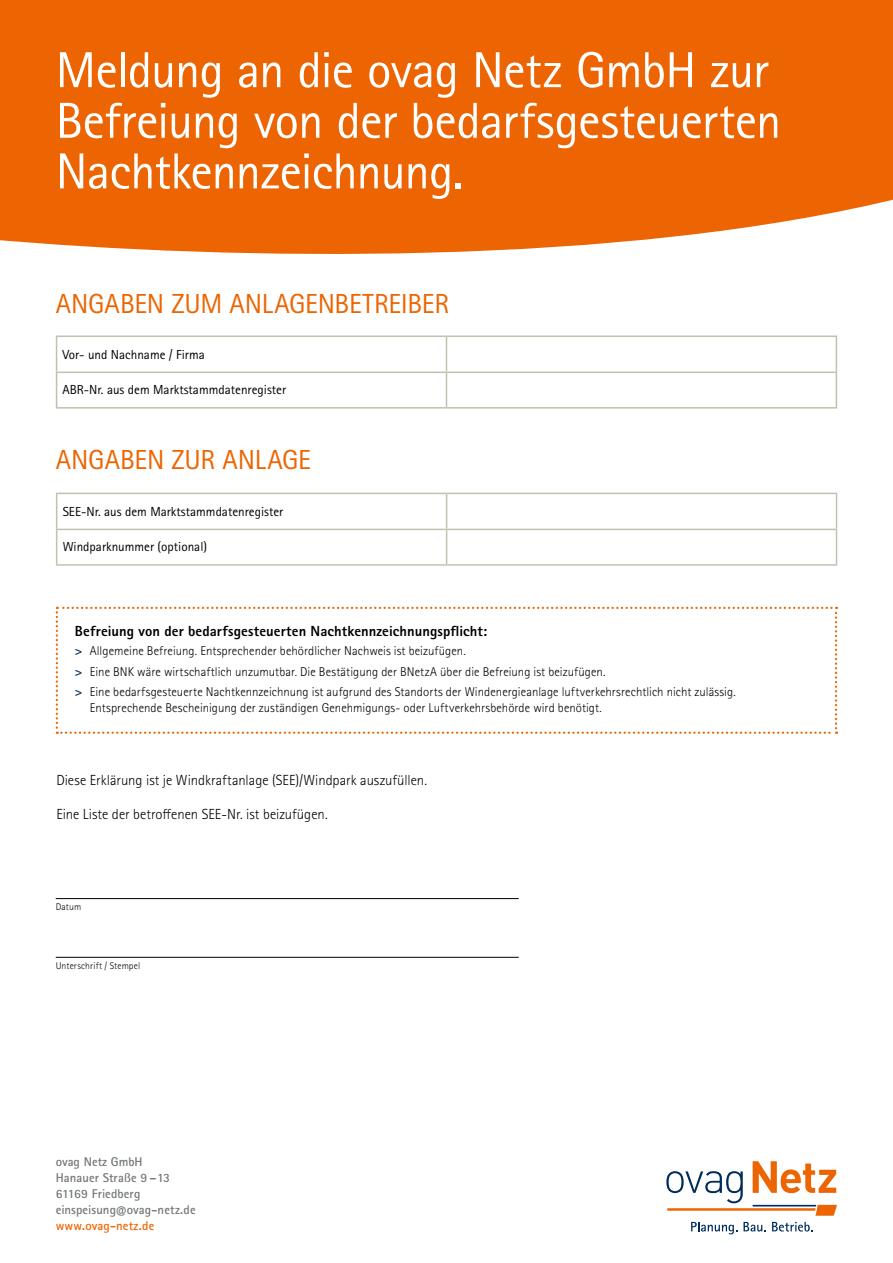
<style>
.page{position:relative;width:893px;height:1263px;background:#fff}
.page>*{position:absolute;margin:0;border:0;box-sizing:border-box;transform-origin:0 0}
.t1{font:50.55px/50.6px "Rotis Sans Serif Std";letter-spacing:-.015em;color:#fff}
.t2{font:27.6px "Rotis Sans Serif Std";letter-spacing:-.01em;color:#ec6502}
.t3{font:300 14.7px "Rotis Sans Serif Std";color:#000}
.t4{font:800 14.7px "Rotis Sans Serif Std";letter-spacing:.005em;color:#000}
.t5{font:13.05px "Rotis Sans Serif Std";color:#000}
.t6{font:300 12.75px/20.5px "Rotis Sans Serif Std";letter-spacing:.005em;color:#000}
.t7{font:700 12.75px/16.2px "Rotis Sans Serif Std";letter-spacing:.005em;color:#717776}
.t8{font:700 12.75px "Rotis Sans Serif Std";letter-spacing:.01em;color:#ec6502}
.t9{font:300 9.75px "Rotis Sans Serif Std";letter-spacing:.01em;color:#000}
.s1{font-weight:700;color:#002d5b}
</style>
<div class="page">
<svg style="left:666px;top:1161px;width:171px;height:55px"></svg>
<svg style="left:743px;top:1222px;width:23px;height:9px"></svg>
<svg style="left:772px;top:1222px;width:41px;height:9px"></svg>
<svg style="left:691px;top:1222px;width:46px;height:12px"></svg>
<div style="left:0;top:0;width:893px;height:254px;background:#ec6502"></div>
<hr style="left:56px;top:335px;width:390px;height:2px;background:#c2c0af">
<hr style="left:56px;top:337px;width:1px;height:35px;background:#c2c0af">
<hr style="left:446px;top:335px;width:391px;height:2px;background:#c2c0af">
<hr style="left:446px;top:337px;width:1px;height:35px;background:#c2c0af">
<hr style="left:836px;top:337px;width:1px;height:35px;background:#c2c0af">
<hr style="left:56px;top:372px;width:390px;height:1px;background:#c2c0af">
<hr style="left:56px;top:373px;width:1px;height:34px;background:#c2c0af">
<hr style="left:446px;top:372px;width:391px;height:1px;background:#c2c0af">
<hr style="left:446px;top:373px;width:1px;height:34px;background:#c2c0af">
<hr style="left:836px;top:373px;width:1px;height:34px;background:#c2c0af">
<hr style="left:56px;top:407px;width:390px;height:2px;background:#c2c0af">
<hr style="left:446px;top:407px;width:391px;height:2px;background:#c2c0af">
<hr style="left:56px;top:493px;width:391px;height:1px;background:#c2c0af">
<hr style="left:56px;top:494px;width:1px;height:35px;background:#c2c0af">
<hr style="left:447px;top:493px;width:390px;height:1px;background:#c2c0af">
<hr style="left:446px;top:494px;width:1px;height:35px;background:#c2c0af">
<hr style="left:836px;top:494px;width:1px;height:35px;background:#c2c0af">
<hr style="left:56px;top:529px;width:391px;height:1px;background:#c2c0af">
<hr style="left:56px;top:530px;width:1px;height:34px;background:#c2c0af">
<hr style="left:447px;top:529px;width:390px;height:1px;background:#c2c0af">
<hr style="left:446px;top:530px;width:1px;height:34px;background:#c2c0af">
<hr style="left:836px;top:530px;width:1px;height:34px;background:#c2c0af">
<hr style="left:56px;top:564px;width:391px;height:2px;background:#c2c0af">
<hr style="left:447px;top:564px;width:390px;height:2px;background:#c2c0af">
<hr style="left:56px;top:898px;width:463px;height:1px;background:#000">
<hr style="left:56px;top:957px;width:463px;height:1px;background:#000">
<svg style="left:56px;top:607px;width:781px;height:127px"></svg>
<h1 class="t1" style="left:56px;top:45px;width:727px">Meldung an die ovag Netz GmbH zur<br>Befreiung von der bedarfsgesteuerten<br>Nachtkennzeichnung.</h1>
<h2 class="t2" style="left:56px;top:287px;width:395px">ANGABEN ZUM ANLAGENBETREIBER</h2>
<p class="t5" style="left:63px;top:347px;width:144px">Vor- und Nachname / Firma</p>
<p class="t5" style="left:63px;top:382px;width:225px">ABR-Nr. aus dem Marktstammdatenregister</p>
<h2 class="t2" style="left:56px;top:443px;width:257px">ANGABEN ZUR ANLAGE</h2>
<p class="t5" style="left:63px;top:504px;width:222px">SEE-Nr. aus dem Marktstammdatenregister</p>
<p class="t5" style="left:63px;top:539px;width:146px">Windparknummer (optional)</p>
<p class="t4" style="left:75px;top:622px;width:414px">Befreiung von der bedarfsgesteuerten Nachtkennzeichnungspflicht:</p>
<p class="t6" style="left:75px;top:641px;width:662px"><span class="s1">&gt;</span> Allgemeine Befreiung. Entsprechender behördlicher Nachweis ist beizufügen.<br><span class="s1">&gt;</span> Eine BNK wäre wirtschaftlich unzumutbar. Die Bestätigung der BNetzA über die Befreiung ist beizufügen.<br><span class="s1">&gt;</span> Eine bedarfsgesteuerte Nachtkennzeichnung ist aufgrund des Standorts der Windenergieanlage luftverkehrsrechtlich nicht zulässig.</p>
<p class="t6" style="left:90px;top:698px;width:513px">Entsprechende Bescheinigung der zuständigen Genehmigungs- oder Luftverkehrsbehörde wird benötigt.</p>
<p class="t3" style="left:56px;top:772px;width:372px">Diese Erklärung ist je Windkraftanlage (SEE)/Windpark auszufüllen.</p>
<p class="t3" style="left:56px;top:805px;width:273px">Eine Liste der betroffenen SEE-Nr. ist beizufügen.</p>
<p class="t9" style="left:56px;top:901px;width:27px">Datum</p>
<p class="t9" style="left:56px;top:960px;width:86px">Unterschrift / Stempel</p>
<p class="t7" style="left:56px;top:1153px;width:142px">ovag Netz GmbH<br>Hanauer Straße 9 –13<br>61169 Friedberg einspeisung@ovag-netz.de</p>
<p class="t8" style="left:56px;top:1218px;width:100px">www.ovag-netz.de</p>
</div>
